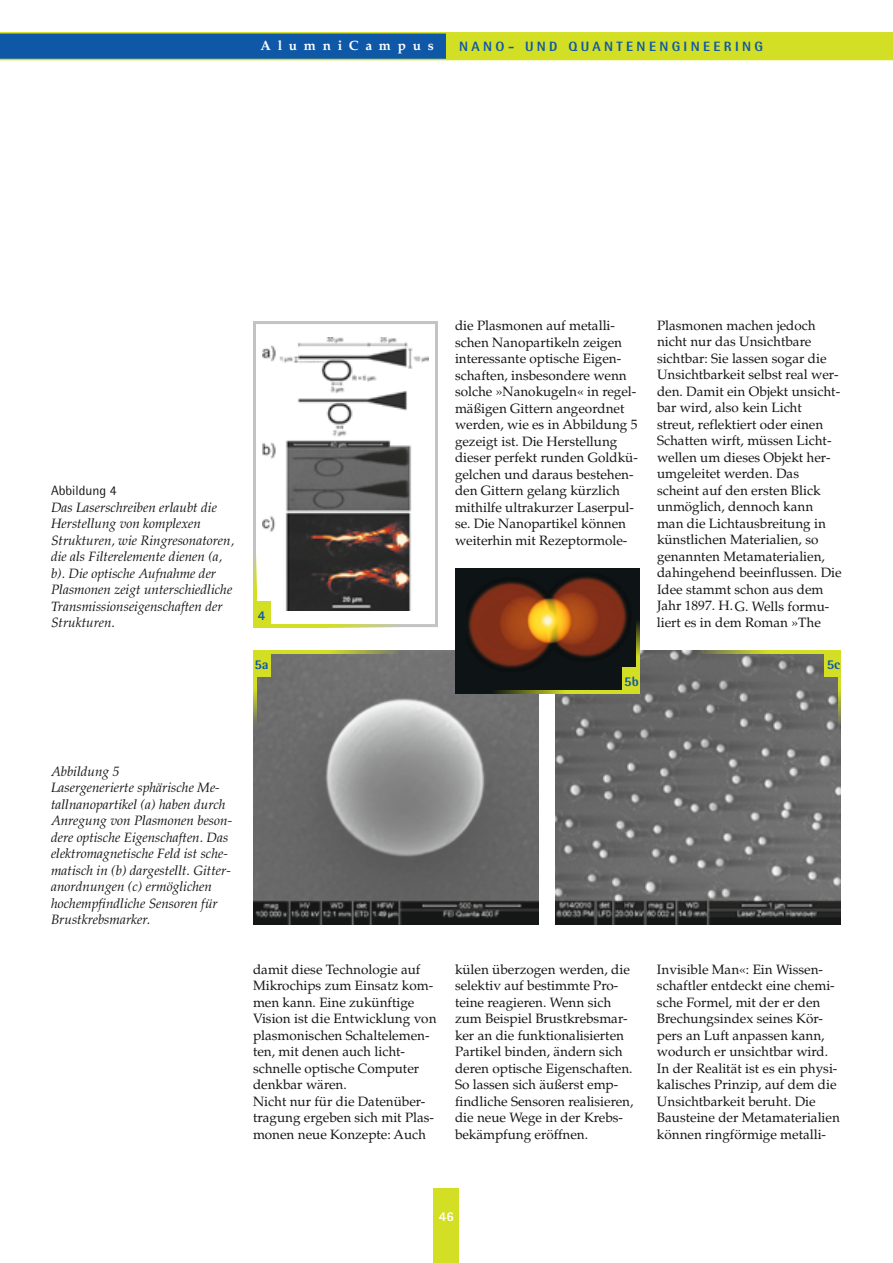
<style>
.page{position:relative;width:893px;height:1263px;background:#fff}
.page>*{position:absolute;margin:0;border:0;box-sizing:border-box;transform-origin:0 0}
.t1{font:13.5px/16.5px "Palatino";color:#151616}
.t2{font:italic 13.5px/16.5px "Palatino";color:#151616}
.t3{font:800 13.5px "Rotis Semi Sans";letter-spacing:.25em;color:#0e58a7}
.t4{font:700 13.5px "Palatino";letter-spacing:.5em;color:#fff}
.t5{font:13.5px "Rotis Semi Sans";color:#151616}
.t6{font:800 13.5px "Rotis Semi Sans";color:#fff}
</style>
<div class="page">
<div style="left:434px;top:1188px;width:25px;height:75px;background:#d3df24"></div>
<div style="left:0;top:33px;width:446px;height:27px;background:#0e58a7"></div>
<div style="left:446px;top:33px;width:447px;height:27px;background:#d3df24"></div>
<hr style="left:0;top:32px;width:893px;height:2px;background:#d3df24">
<hr style="left:0;top:59px;width:893px;height:1px;background:#d3df24">
<img style="left:253px;top:651px;width:286px;height:273px">
<img style="left:556px;top:651px;width:285px;height:273px">
<img style="left:455px;top:568px;width:185px;height:122px">
<img style="left:263px;top:338px;width:165px;height:273px">
<div style="left:253px;top:321px;width:185px;height:306px;border:3px solid #c2c3c3"></div>
<hr style="left:253px;top:535px;width:3px;height:92px;background:#d3df24">
<hr style="left:253px;top:624px;width:185px;height:3px;background:#d3df24">
<div style="left:253px;top:601px;width:17px;height:26px;background:#d3df24"></div>
<hr style="left:637px;top:601px;width:3px;height:92px;background:#d3df24">
<hr style="left:455px;top:690px;width:185px;height:3px;background:#d3df24">
<div style="left:623px;top:667px;width:17px;height:26px;background:#d3df24"></div>
<hr style="left:253px;top:651px;width:3px;height:91px;background:#d3df24">
<hr style="left:253px;top:651px;width:185px;height:3px;background:#d3df24">
<div style="left:253px;top:651px;width:17px;height:25px;background:#d3df24"></div>
<hr style="left:839px;top:651px;width:3px;height:91px;background:#d3df24">
<hr style="left:657px;top:651px;width:185px;height:3px;background:#d3df24">
<div style="left:825px;top:651px;width:17px;height:25px;background:#d3df24"></div>
<p class="t4" style="left:260px;top:37px;width:175px">AlumniCampus</p>
<p class="t3" style="left:459px;top:37px;width:305px">NA N O- UN D QUA N TEN EN GIN EERIN G</p>
<p class="t5" style="left:51px;top:482px;width:67px">Abbildung 4</p>
<p class="t2" style="left:51px;top:499px;width:185px">Das Laserschreiben erlaubt die<br>Herstellung von komplexen<br>Strukturen, wie Ringresonatoren, die als Filterelemente dienen (a, b). Die optische Aufnahme der<br>Plasmonen zeigt unterschiedliche<br>Transmissionseigenschaften der<br>Strukturen.</p>
<p class="t3" style="left:258px;top:606px;width:9px">4</p>
<p class="t1" style="left:455px;top:317px;width:184px">die Plasmonen auf metalli&shy;schen Nanopartikeln zeigen interessante optische Eigen&shy;schaften, insbesondere wenn solche »Nanokugeln« in regel&shy;mäßigen Gittern angeordnet werden, wie es in Abbildung 5 gezeigt ist. Die Herstellung dieser perfekt runden Goldkü&shy;gelchen und daraus bestehen&shy;den Gittern gelang kürzlich mithilfe ultrakurzer Laserpul&shy;se. Die Nanopartikel können weiterhin mit Rezeptormole-</p>
<p class="t1" style="left:657px;top:317px;width:186px">Plasmonen machen jedoch nicht nur das Unsichtbare sichtbar: Sie lassen sogar die<br>Unsichtbarkeit selbst real wer&shy;den. Damit ein Objekt unsicht&shy;bar wird, also kein Licht streut, reflektiert oder einen<br>Schatten wirft, müssen Licht&shy;wellen um dieses Objekt her&shy;umgeleitet werden. Das scheint auf den ersten Blick unmöglich, dennoch kann man die Lichtausbreitung in künstlichen Materialien, so genannten Metamaterialien, dahingehend beeinflussen. Die<br>Idee stammt schon aus dem<br>Jahr 1897. H.G. Wells formu&shy;liert es in dem Roman »The</p>
<p class="t3" style="left:254px;top:656px;width:16px">5A</p>
<p class="t3" style="left:827px;top:656px;width:15px">5C</p>
<p class="t3" style="left:624px;top:672px;width:16px">5B</p>
<p class="t2" style="left:51px;top:763px;width:183px">Abbildung 5<br>Lasergenerierte sphärische Me&shy;tallnanopartikel (a) haben durch<br>Anregung von Plasmonen beson&shy;dere optische Eigenschaften. Das elektromagnetische Feld ist sche&shy;matisch in (b) dargestellt. Gitter&shy;anordnungen (c) ermöglichen hochempfindliche Sensoren für<br>Brustkrebsmarker.</p>
<p class="t1" style="left:253px;top:961px;width:185px">damit diese Technologie auf<br>Mikrochips zum Einsatz kom&shy;men kann. Eine zukünftige<br>Vision ist die Entwicklung von plasmonischen Schaltelemen&shy;ten, mit denen auch licht&shy;schnelle optische Computer denkbar wären.<br>Nicht nur für die Datenüber&shy;tragung ergeben sich mit Plas&shy;monen neue Konzepte: Auch</p>
<p class="t1" style="left:455px;top:961px;width:180px">külen überzogen werden, die selektiv auf bestimmte Pro&shy;teine reagieren. Wenn sich zum Beispiel Brustkrebsmar&shy;ker an die funktionalisierten<br>Partikel binden, ändern sich deren optische Eigenschaften.<br>So lassen sich äußerst emp&shy;findliche Sensoren realisieren, die neue Wege in der Krebs&shy;bekämpfung eröffnen.</p>
<p class="t1" style="left:657px;top:961px;width:184px">Invisible Man«: Ein Wissen&shy;schaftler entdeckt eine chemi&shy;sche Formel, mit der er den<br>Brechungsindex seines Kör&shy;pers an Luft anpassen kann, wodurch er unsichtbar wird.<br>In der Realität ist es ein physi&shy;kalisches Prinzip, auf dem die<br>Unsichtbarkeit beruht. Die<br>Bausteine der Metamaterialien können ringförmige metalli-</p>
<p class="t6" style="left:439px;top:1208px;width:17px">46</p>
</div>
